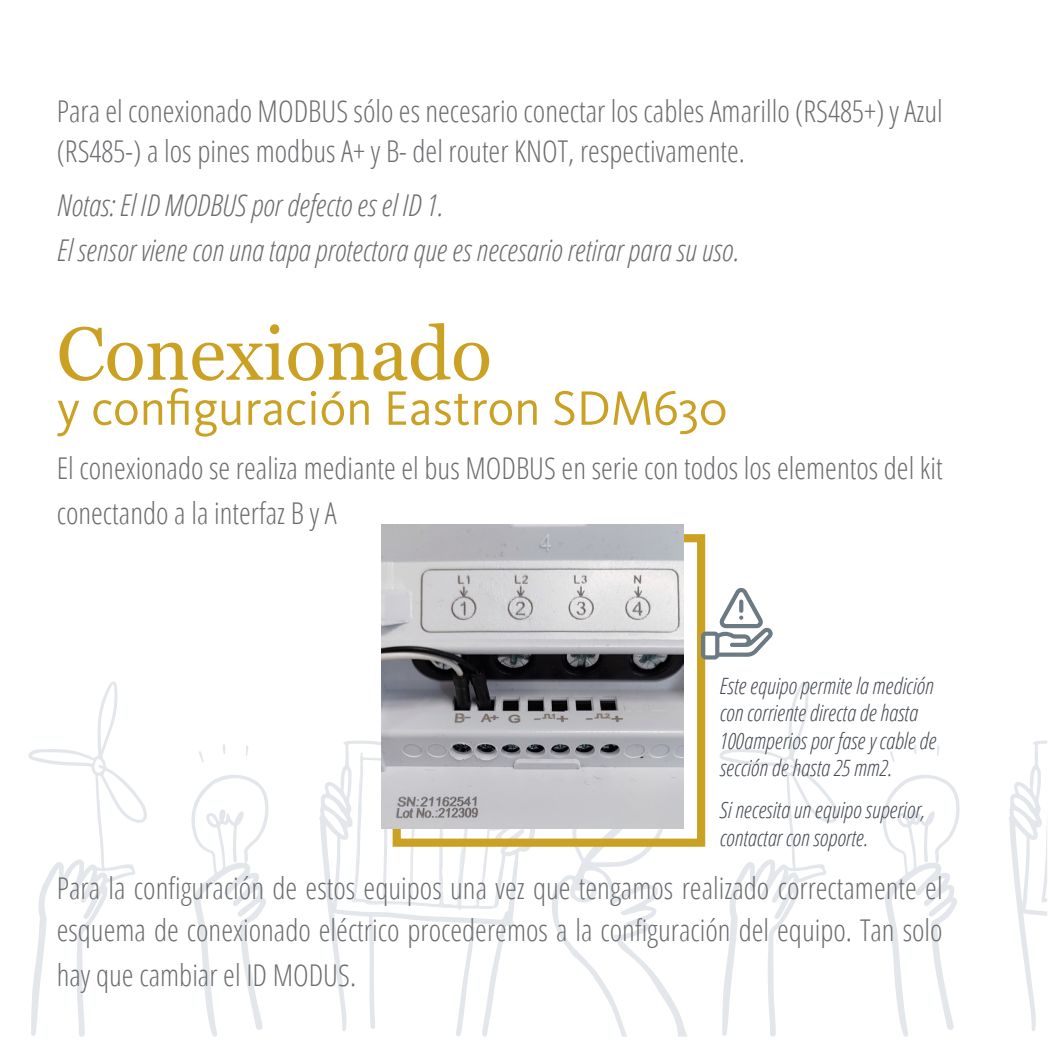
<style>
.page{position:relative;width:1049px;height:1049px;background:#fff}
.page>*{position:absolute;margin:0;border:0;box-sizing:border-box;transform-origin:0 0}
.t1{font:75px "Georgia";color:#caa122}
.t2{font:50px "Kievit OT";color:#caa122}
.txt_1{font:300 30px/43.8px "Open Sans Condensed";color:#6c6d70}
.txt_1-2{font:italic 300 30px/45px "Open Sans Condensed";color:#6c6d70}
.txt_1-3{font:italic 300 22.5px/27.5px "Open Sans Condensed";color:#464b53}
</style>
<div class="page">
<svg style="left:882px;top:775px;width:78px;height:262px"></svg>
<svg style="left:890px;top:751px;width:5px;height:11px"></svg>
<svg style="left:914px;top:744px;width:3px;height:10px"></svg>
<svg style="left:937px;top:745px;width:2px;height:11px"></svg>
<svg style="left:719px;top:681px;width:119px;height:355px"></svg>
<svg style="left:191px;top:775px;width:78px;height:262px"></svg>
<svg style="left:199px;top:751px;width:5px;height:11px"></svg>
<svg style="left:223px;top:744px;width:2px;height:10px"></svg>
<svg style="left:246px;top:745px;width:2px;height:11px"></svg>
<svg style="left:28px;top:681px;width:119px;height:355px"></svg>
<svg style="left:319px;top:740px;width:218px;height:297px"></svg>
<svg style="left:456px;top:927px;width:19px;height:110px"></svg>
<svg style="left:345px;top:752px;width:170px;height:158px"></svg>
<svg style="left:552px;top:769px;width:135px;height:267px"></svg>
<svg style="left:1008px;top:740px;width:39px;height:291px"></svg>
<div style="left:393px;top:534px;width:312px;height:313px;border:8px solid #caa122"></div>
<img style="left:381px;top:524px;width:302px;height:304px">
<svg style="left:701px;top:588px;width:71px;height:71px"></svg>
<p class="txt_1" style="left:57px;top:90px;width:887px;line-height:40px">Para el conexionado MODBUS sólo es necesario conectar los cables Amarillo (RS485+) y Azul (RS485-) a los pines modbus A+ y B- del router KNOT, respectivamente.</p>
<p class="txt_1-2" style="left:57px;top:182px;width:683px">Notas: El ID MODBUS por defecto es el ID 1.<br>El sensor viene con una tapa protectora que es necesario retirar para su uso.</p>
<p class="t1" style="left:57px;top:308px;width:436px">Conexionado</p>
<p class="t2" style="left:57px;top:378px;width:672px">y configuración Eastron SDM630</p>
<p class="txt_1" style="left:57px;top:444px;width:887px;line-height:45px">El conexionado se realiza mediante el bus MODBUS en serie con todos los elementos del kit conectando a la interfaz B y A</p>
<p class="txt_1-3" style="left:719px;top:671px;width:218px">Este equipo permite la medición con corriente directa de hasta<br>100amperios por fase y cable de sección de hasta 25 mm2.</p>
<p class="txt_1-3" style="left:719px;top:795px;width:207px">Si necesita un equipo superior, contactar con soporte.</p>
<p class="txt_1" style="left:57px;top:865px;width:887px;text-align:justify">Para la configuración de estos equipos una vez que tengamos realizado correctamente el esquema de conexionado eléctrico procederemos a la configuración del equipo. Tan solo hay que cambiar el ID MODUS.</p>
</div>
